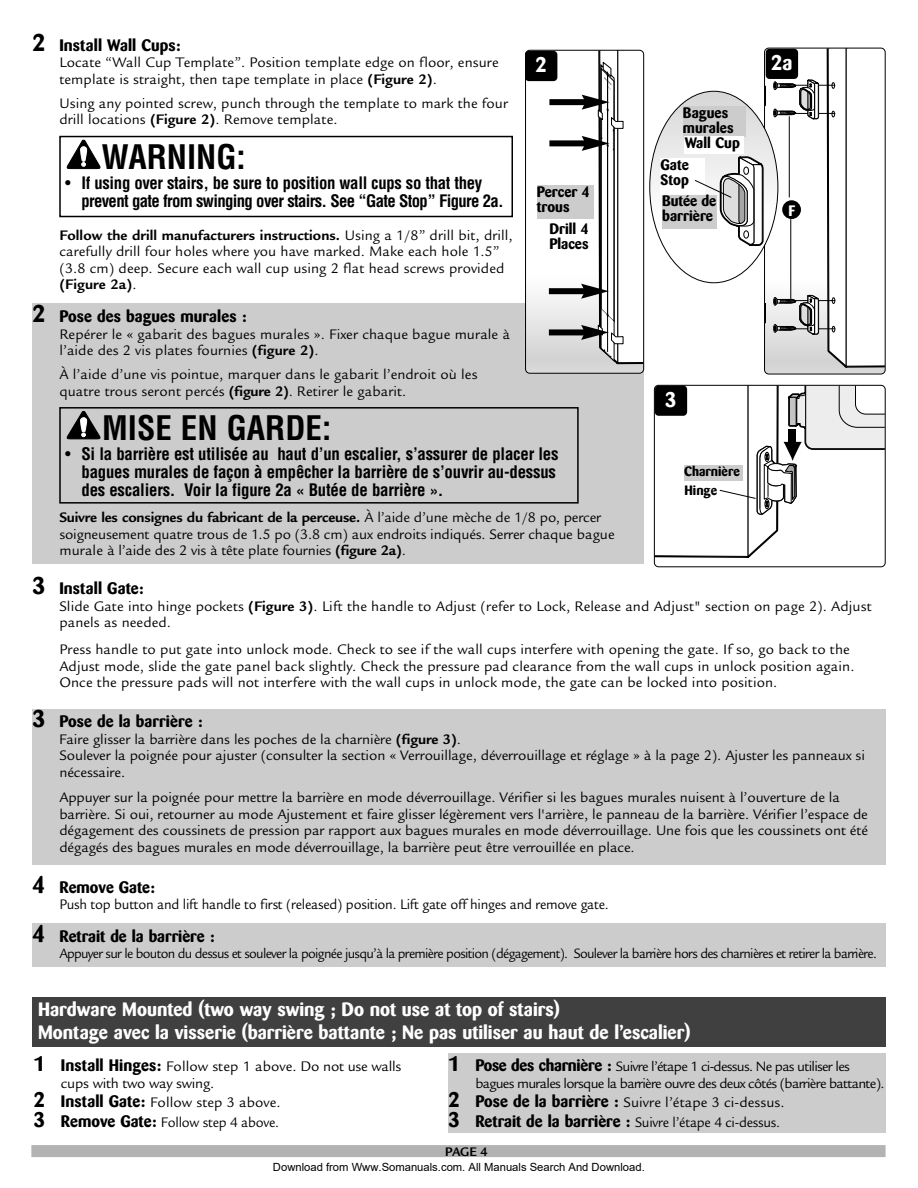
<style>
.page{position:relative;width:918px;height:1188px;background:#fff}
.page>*{position:absolute;margin:0;border:0;box-sizing:border-box;transform-origin:0 0}
.t1{font:700 condensed 33px "Helvetica";color:#000}
.t2{font:700 21px "Barmeno";color:#fff}
.t3{font:700 19.2px/22.5px "Barmeno";color:#fff}
.t4{font:700 condensed 16.8px/18px "Helvetica";letter-spacing:-.015em;color:#000}
.t5{font:700 condensed 16.8px/18px "Helvetica";letter-spacing:-.04em;color:#000}
.t6{font:700 16.5px "Barmeno";letter-spacing:.005em;color:#000}
.t7{font:15px/16.5px "Legacy Sans";letter-spacing:.005em;color:#000}
.t8{font:15px "Legacy Sans";letter-spacing:-.015em;color:#000;scale:.95 1}
.t9{font:700 15px/15px "Barmeno";color:#000}
.t10{font:15px/16.5px "Legacy Sans";letter-spacing:-.015em;color:#000}
.t11{font:700 15px "Barmeno";color:#fff}
.t12{font:14.7px "Legacy Sans";letter-spacing:-.05em;color:#000;scale:.95 1}
.t13{font:14.7px/16.5px "Legacy Sans";letter-spacing:-.05em;color:#000}
.t14{font:700 13.5px "Barmeno";color:#000}
.t15{font:700 13.5px "Legacy Sans";color:#000;scale:.95 1}
.t16{font:11.25px "Arial";color:#000}
.s1{font-size:24px}
.s2{font-weight:700}
.s3{font-weight:400}
.s4{font-family:"Barmeno";font-weight:700;font-size:21px}
.s5{font-family:"Barmeno";font-weight:700;font-size:16.5px}
</style>
<div class="page">
<div style="left:31px;top:1145px;width:855px;height:12px;background:#b3b3b3"></div>
<div style="left:32px;top:304px;width:612px;height:260px;background:#ccc"></div>
<div style="left:59px;top:407px;width:520px;height:97px;border:2px solid #000"></div>
<svg style="left:67px;top:411px;width:34px;height:28px"></svg>
<div style="left:32px;top:997px;width:854px;height:50px;background:#404040"></div>
<div style="left:654px;top:385px;width:232px;height:182px;border:1px solid #000;border-radius:4px"></div>
<svg style="left:655px;top:386px;width:230px;height:177px"></svg>
<div style="left:525px;top:50px;width:119px;height:324px;border:1px solid #000;border-radius:4px"></div>
<div style="left:525px;top:51px;width:32px;height:30px;background:#000;border-radius:4px"></div>
<svg style="left:650px;top:48px;width:235px;height:326px"></svg>
<svg style="left:526px;top:51px;width:117px;height:322px"></svg>
<div style="left:782px;top:200px;width:19px;height:19px;background:#000;border-radius:50%"></div>
<hr style="left:789px;top:116px;width:1px;height:81px;background:#000">
<hr style="left:790px;top:219px;width:1px;height:80px;background:#000">
<div style="left:685px;top:137px;width:59px;height:17px;background:#fff"></div>
<div style="left:662px;top:195px;width:55px;height:34px;background:#ccc"></div>
<div style="left:59px;top:136px;width:454px;height:81px;border:2px solid #000"></div>
<svg style="left:67px;top:140px;width:34px;height:29px"></svg>
<div style="left:684px;top:465px;width:58px;height:16px;background:#ccc"></div>
<div style="left:537px;top:185px;width:57px;height:34px;background:#ccc"></div>
<div style="left:448px;top:1053px;width:438px;height:80px;background:#ccc"></div>
<div style="left:32px;top:709px;width:854px;height:155px;background:#ccc"></div>
<div style="left:32px;top:923px;width:854px;height:43px;background:#ccc"></div>
<p class="t6" style="left:32px;top:38px;width:150px"><span class="s1">2</span> Install Wall Cups:</p>
<p class="t7" style="left:59px;top:56px;width:441px">Locate “Wall Cup Template”. Position template edge on floor, ensure template is straight, then tape template in place <span class="s2">(Figure 2)</span>.</p>
<p class="t7" style="left:59px;top:96px;width:450px">Using any pointed screw, punch through the template to mark the four drill locations <span class="s2">(Figure 2)</span>. Remove template.</p>
<h1 class="t1" style="left:102px;top:144px;width:146px">WARNING:</h1>
<p class="t5" style="left:81px;top:175px;width:424px;text-indent:-16px"><span class="s3">•</span> If using over stairs, be sure to position wall cups so that they prevent gate from swinging over stairs. See “Gate Stop” Figure 2a.</p>
<p class="t7" style="left:59px;top:228px;width:455px"><span class="s2">Follow the drill manufacturers instructions.</span> Using a 1/8” drill bit, drill, carefully drill four holes where you have marked. Make each hole 1.5” (3.8 cm) deep. Secure each wall cup using 2 flat head screws provided <span class="s2">(Figure 2a)</span>.</p>
<p class="t6" style="left:32px;top:309px;width:216px"><span class="s1">2</span> Pose des bagues murales :</p>
<p class="t7" style="left:59px;top:327px;width:452px">Repérer le « gabarit des bagues murales ». Fixer chaque bague murale à l’aide des 2 vis plates fournies <span class="s2">(figure 2)</span>.</p>
<p class="t7" style="left:59px;top:368px;width:420px">À l’aide d’une vis pointue, marquer dans le gabarit l’endroit où les quatre trous seront percés <span class="s2">(figure 2)</span>. Retirer le gabarit.</p>
<h2 class="t2" style="left:535px;top:56px;width:13px">2</h2>
<h2 class="t2" style="left:771px;top:54px;width:23px">2a</h2>
<p class="t9" style="left:683px;top:106px;width:52px">Bagues murales</p>
<p class="t9" style="left:660px;top:159px;width:30px">Gate<br>Stop</p>
<p class="t9" style="left:549px;top:223px;width:41px">Drill 4<br>Places</p>
<p class="t9" style="left:685px;top:137px;width:57px">Wall Cup</p>
<p class="t9" style="left:537px;top:185px;width:55px">Percer 4 trous</p>
<p class="t9" style="left:662px;top:195px;width:55px">Butée de barrière</p>
<p class="t11" style="left:788px;top:204px;width:8px">F</p>
<h2 class="t2" style="left:665px;top:390px;width:13px">3</h2>
<h1 class="t1" style="left:102px;top:415px;width:230px">MISE EN GARDE:</h1>
<p class="t4" style="left:81px;top:447px;width:479px;text-indent:-16px"><span class="s3">•</span> Si la barrière est utilisée au haut d’un escalier, s’assurer de placer les bagues murales de façon à empêcher la barrière de s’ouvrir au-dessus des escaliers. Voir la figure 2a « Butée de barrière ».</p>
<p class="t7" style="left:59px;top:511px;width:557px"><span class="s2">Suivre les consignes du fabricant de la perceuse.</span> À l’aide d’une mèche de 1/8 po, percer soigneusement quatre trous de 1.5 po (3.8 cm) aux endroits indiqués. Serrer chaque bague murale à l’aide des 2 vis à tête plate fournies <span class="s2">(figure 2a)</span>.</p>
<p class="t14" style="left:684px;top:465px;width:57px">Charnière</p>
<p class="t14" style="left:685px;top:485px;width:34px">Hinge</p>
<p class="t6" style="left:32px;top:582px;width:113px"><span class="s1">3</span> Install Gate:</p>
<p class="t7" style="left:59px;top:599px;width:814px">Slide Gate into hinge pockets <span class="s2">(Figure 3)</span>. Lift the handle to Adjust (refer to Lock, Release and Adjust" section on page 2). Adjust panels as needed.</p>
<p class="t7" style="left:59px;top:643px;width:797px">Press handle to put gate into unlock mode. Check to see if the wall cups interfere with opening the gate. If so, go back to the<br>Adjust mode, slide the gate panel back slightly. Check the pressure pad clearance from the wall cups in unlock position again.<br>Once the pressure pads will not interfere with the wall cups in unlock mode, the gate can be locked into position.</p>
<p class="t6" style="left:32px;top:715px;width:172px"><span class="s1">3</span> Pose de la barrière :</p>
<p class="t7" style="left:59px;top:732px;width:807px">Faire glisser la barrière dans les poches de la charnière <span class="s2">(figure 3)</span>.<br>Soulever la poignée pour ajuster (consulter la section « Verrouillage, déverrouillage et réglage » à la page 2). Ajuster les panneaux si nécessaire.</p>
<p class="t7" style="left:59px;top:791px;width:810px">Appuyer sur la poignée pour mettre la barrière en mode déverrouillage. Vérifier si les bagues murales nuisent à l’ouverture de la barrière. Si oui, retourner au mode Ajustement et faire glisser légèrement vers l'arrière, le panneau de la barrière. Vérifier l’espace de dégagement des coussinets de pression par rapport aux bagues murales en mode déverrouillage. Une fois que les coussinets ont été dégagés des bagues murales en mode déverrouillage, la barrière peut être verrouillée en place.</p>
<p class="t6" style="left:32px;top:880px;width:124px"><span class="s1">4</span> Remove Gate:</p>
<p class="t8" style="left:59px;top:899px;width:580px">Push top button and lift handle to first (released) position. Lift gate off hinges and remove gate.</p>
<p class="t6" style="left:32px;top:929px;width:184px"><span class="s1">4</span> Retrait de la barrière :</p>
<p class="t12" style="left:59px;top:948px;width:862px">Appuyer sur le bouton du dessus et soulever la poignée jusqu’à la première position (dégagement). Soulever la barrière hors des charnières et retirer la barrière.</p>
<p class="t3" style="left:38px;top:1000px;width:654px">Hardware Mounted (two way swing ; Do not use at top of stairs)<br>Montage avec la visserie (barrière battante ; Ne pas utiliser au haut de l’escalier)</p>
<p class="t10" style="left:61px;top:1060px;width:342px;text-indent:-27px"><span class="s4">1</span> <span class="s5">Install Hinges:</span> Follow step 1 above. Do not use walls cups with two way swing.</p>
<p class="t7" style="left:34px;top:1094px;width:248px;line-height:19.5px"><span class="s4">2</span> <span class="s5">Install Gate:</span> Follow step 3 above.<br><span class="s4">3</span> <span class="s5">Remove Gate:</span> Follow step 4 above.</p>
<p class="t13" style="left:475px;top:1060px;width:411px;text-indent:-27px"><span class="s4">1</span> <span class="s5">Pose des charnière :</span> Suivre l’étape 1 ci-dessus. Ne pas utiliser les bagues murales lorsque la barrière ouvre des deux côtés (barrière battante).</p>
<p class="t7" style="left:448px;top:1094px;width:338px;line-height:19.5px"><span class="s4">2</span> <span class="s5">Pose de la barrière :</span> Suivre l’étape 3 ci-dessus.<br><span class="s4">3</span> <span class="s5">Retrait de la barrière :</span> Suivre l’étape 4 ci-dessus.</p>
<p class="t15" style="left:445px;top:1147px;width:46px">PAGE 4</p>
<p class="t16" style="left:273px;top:1160px;width:373px">Download from Www.Somanuals.com. All Manuals Search And Download.</p>
</div>
